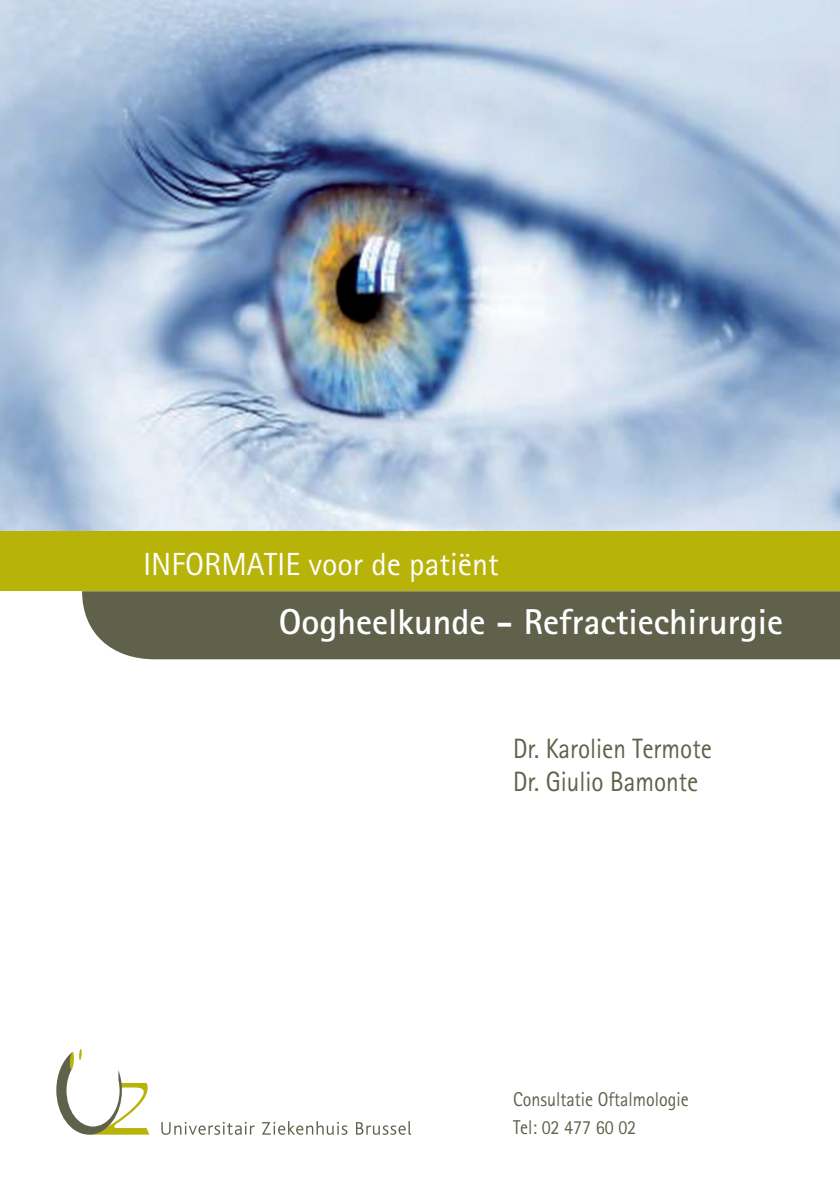
<style>
.page{position:relative;width:840px;height:1191px;background:#fff}
.page>*{position:absolute;margin:0;border:0;box-sizing:border-box;transform-origin:0 0}
.t1{font:700 36px "Rotis Sans Serif Std";color:#fff}
.t2{font:32px "Rotis Sans Serif Std";color:#fff}
.tabel_titel{font:28px "Rotis Sans Serif Std";color:#60614b;scale:.9 1}
.tabel_titel-2{font:20px "Rotis Sans Serif Std";color:#60614b;scale:.9 1}
</style>
<div class="page">
<img style="left:0;top:0;width:839px;height:531px">
<svg style="left:56px;top:1049px;width:93px;height:85px"></svg>
<svg style="left:161px;top:1121px;width:93px;height:13px"></svg>
<svg style="left:262px;top:1121px;width:85px;height:13px"></svg>
<svg style="left:356px;top:1121px;width:55px;height:13px"></svg>
<div style="left:82px;top:591px;width:757px;height:68px;background:#60614b"></div>
<div style="left:0;top:531px;width:839px;height:60px;background:#b8b309"></div>
<p class="t2" style="left:143px;top:545px;width:357px">INFORMATIE voor de patiënt</p>
<p class="t1" style="left:278px;top:598px;width:505px">Oogheelkunde - Refractiechirurgie</p>
<p class="tabel_titel" style="left:513px;top:731px;width:222px">Dr. Karolien Termote</p>
<p class="tabel_titel" style="left:513px;top:765px;width:207px">Dr. Giulio Bamonte</p>
<p class="tabel_titel-2" style="left:513px;top:1087px;width:197px">Consultatie Oftalmologie</p>
<p class="tabel_titel-2" style="left:513px;top:1115px;width:138px">Tel: 02 477 60 02</p>
</div>
